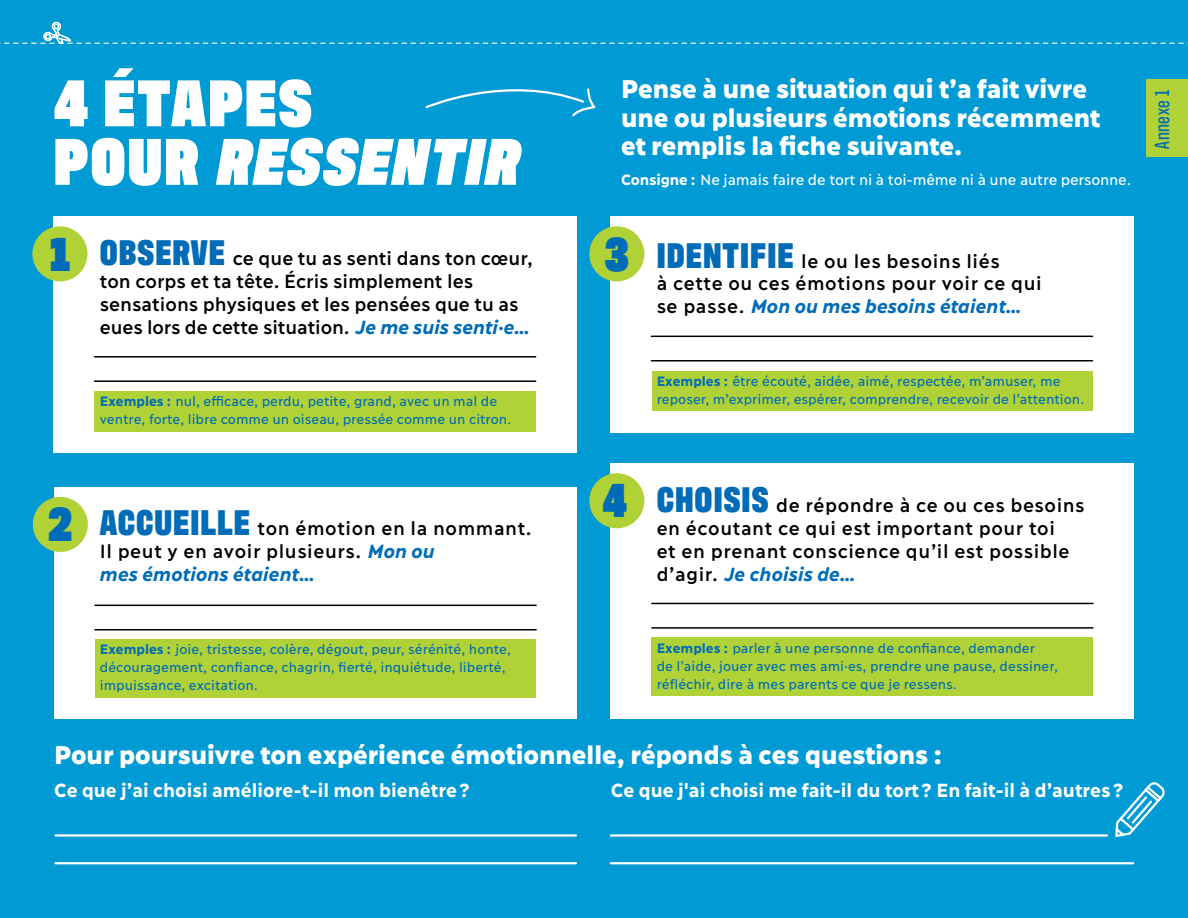
<style>
.page{position:relative;width:1188px;height:918px;background:#009ad5}
.page>*{position:absolute;margin:0;border:0;box-sizing:border-box;transform-origin:0 0}
.t1{font:800 67.5px/58.5px "Antarctican Headline";letter-spacing:.035em;color:#fff}
.t2{font:800 48.75px "Antarctican Headline";color:#006cb7}
.t3{font:900 25.5px/28.5px "Ilisarniq";color:#fff}
.t4{font:500 20.7px "Antarctican Headline";letter-spacing:.025em;color:#006cb7}
.t5{font:600 18.9px/23px "Ilisarniq";letter-spacing:.03em;color:#000}
.t6{font:600 18.9px/23px "Ilisarniq";color:#000}
.t7{font:700 18.9px "Ilisarniq";color:#fff}
.t8{font:14.85px "Ilisarniq";letter-spacing:-.01em;color:#fff}
.t9{font:13.5px/18px "Ilisarniq";color:#006cb7}
.s1{font-style:italic}
.s2{font-weight:700}
.s3{font-family:"Antarctican Headline";font-weight:900;font-size:36.45px;color:#006cb7}
.s4{font-weight:700;font-style:italic;color:#006cb7}
</style>
<div class="page">
<svg style="left:1115px;top:782px;width:50px;height:55px"></svg>
<hr style="left:611px;top:834px;width:496px;height:3px;background:#fff">
<hr style="left:56px;top:834px;width:520px;height:3px;background:#fff">
<hr style="left:56px;top:862px;width:520px;height:2px;background:#fff">
<hr style="left:611px;top:862px;width:522px;height:2px;background:#fff">
<div style="left:1146px;top:80px;width:42px;height:77px;background:#b0d237"></div>
<div style="left:54px;top:217px;width:523px;height:236px;background:#fff"></div>
<div style="left:95px;top:391px;width:441px;height:41px;background:#b0d237"></div>
<div style="left:32px;top:226px;width:56px;height:55px;background:#b0d237;border-radius:50%"></div>
<hr style="left:94px;top:356px;width:442px;height:2px;background:#000">
<hr style="left:94px;top:380px;width:442px;height:2px;background:#000">
<div style="left:54px;top:487px;width:523px;height:232px;background:#fff"></div>
<div style="left:95px;top:639px;width:441px;height:58px;background:#b0d237"></div>
<div style="left:33px;top:497px;width:55px;height:55px;background:#b0d237;border-radius:50%"></div>
<hr style="left:95px;top:605px;width:441px;height:1px;background:#000">
<hr style="left:95px;top:629px;width:441px;height:2px;background:#000">
<div style="left:611px;top:464px;width:523px;height:255px;background:#fff"></div>
<div style="left:652px;top:638px;width:441px;height:58px;background:#b0d237"></div>
<div style="left:589px;top:473px;width:55px;height:55px;background:#b0d237;border-radius:50%"></div>
<hr style="left:652px;top:603px;width:441px;height:1px;background:#000">
<hr style="left:652px;top:627px;width:441px;height:2px;background:#000">
<div style="left:610px;top:217px;width:524px;height:216px;background:#fff"></div>
<div style="left:652px;top:371px;width:440px;height:40px;background:#b0d237"></div>
<hr style="left:651px;top:336px;width:442px;height:1px;background:#000">
<hr style="left:651px;top:360px;width:442px;height:2px;background:#000">
<div style="left:589px;top:226px;width:55px;height:55px;background:#b0d237;border-radius:50%"></div>
<svg style="left:425px;top:88px;width:171px;height:29px"></svg>
<svg style="left:0;top:22px;width:1188px;height:22px"></svg>
<h1 class="t1" style="left:54px;top:69px;width:480px">4 ÉTAPES<br>P O U R <span class="s1">RESSENTIR</span></h1>
<h3 class="t3" style="left:621px;top:74px;width:481px">Pense à une situation qui t’a fait vivre une ou plusieurs émotions récemment et remplis la fiche suivante.</h3>
<p class="t8" style="left:621px;top:168px;width:512px"><span class="s2">Consigne :</span> Ne jamais faire de tort ni à toi-même ni à une autre personne.</p>
<h2 class="t2" style="left:51px;top:218px;width:21px">1</h2>
<h3 class="t6" style="left:100px;top:246px;width:435px"><span class="s3">OBSERVE</span> ce que tu as senti dans ton cœur, ton corps et ta tête. Écris simplement les sensations physiques et les pensées que tu as eues lors de cette situation. <span class="s4">Je me suis senti·e…</span></h3>
<p class="t9" style="left:100px;top:392px;width:413px"><span class="s2">Exemples :</span> nul, efficace, perdu, petite, grand, avec un mal de ventre, forte, libre comme un oiseau, pressée comme un citron.</p>
<h2 class="t2" style="left:49px;top:489px;width:25px">2</h2>
<h3 class="t5" style="left:100px;top:516px;width:433px"><span class="s3">ACCUEILLE</span> ton émotion en la nommant.<br>Il peut y en avoir plusieurs. <span class="s4">Mon ou<br>mes émotions étaient…</span></h3>
<p class="t9" style="left:100px;top:639px;width:413px"><span class="s2">Exemples :</span> joie, tristesse, colère, dégout, peur, sérénité, honte, découragement, confiance, chagrin, fierté, inquiétude, liberté, impuissance, excitation.</p>
<h2 class="t2" style="left:605px;top:218px;width:25px">3</h2>
<h3 class="t5" style="left:657px;top:248px;width:387px"><span class="s3">IDENTIFIE</span> le ou les besoins liés<br>à cette ou ces émotions pour voir ce qui se passe. <span class="s4">Mon ou mes besoins étaient…</span></h3>
<p class="t9" style="left:657px;top:371px;width:429px"><span class="s2">Exemples :</span> être écouté, aidée, aimé, respectée, m’amuser, me reposer, m’exprimer, espérer, comprendre, recevoir de l’attention.</p>
<h2 class="t2" style="left:603px;top:465px;width:26px">4</h2>
<h3 class="t5" style="left:657px;top:492px;width:429px"><span class="s3">CHOISIS</span> de répondre à ce ou ces besoins en écoutant ce qui est important pour toi<br>et en prenant conscience qu’il est possible d’agir. <span class="s4">Je choisis de…</span></h3>
<p class="t9" style="left:657px;top:638px;width:403px"><span class="s2">Exemples :</span> parler à une personne de confiance, demander<br>de l’aide, jouer avec mes ami·es, prendre une pause, dessiner, réfléchir, dire à mes parents ce que je ressens.</p>
<h3 class="t3" style="left:54px;top:740px;width:889px">Pour poursuivre ton expérience émotionnelle, réponds à ces questions :</h3>
<h3 class="t7" style="left:54px;top:775px;width:417px">Ce que j’ai choisi améliore-t-il mon bienêtre ?</h3>
<h3 class="t7" style="left:611px;top:775px;width:514px">Ce que j'ai choisi me fait-il du tort ? En fait-il à d’autres ?</h3>
<h3 class="t4" style="left:1148px;top:149px;width:60px;rotate:-90deg">Annexe 1</h3>
</div>
